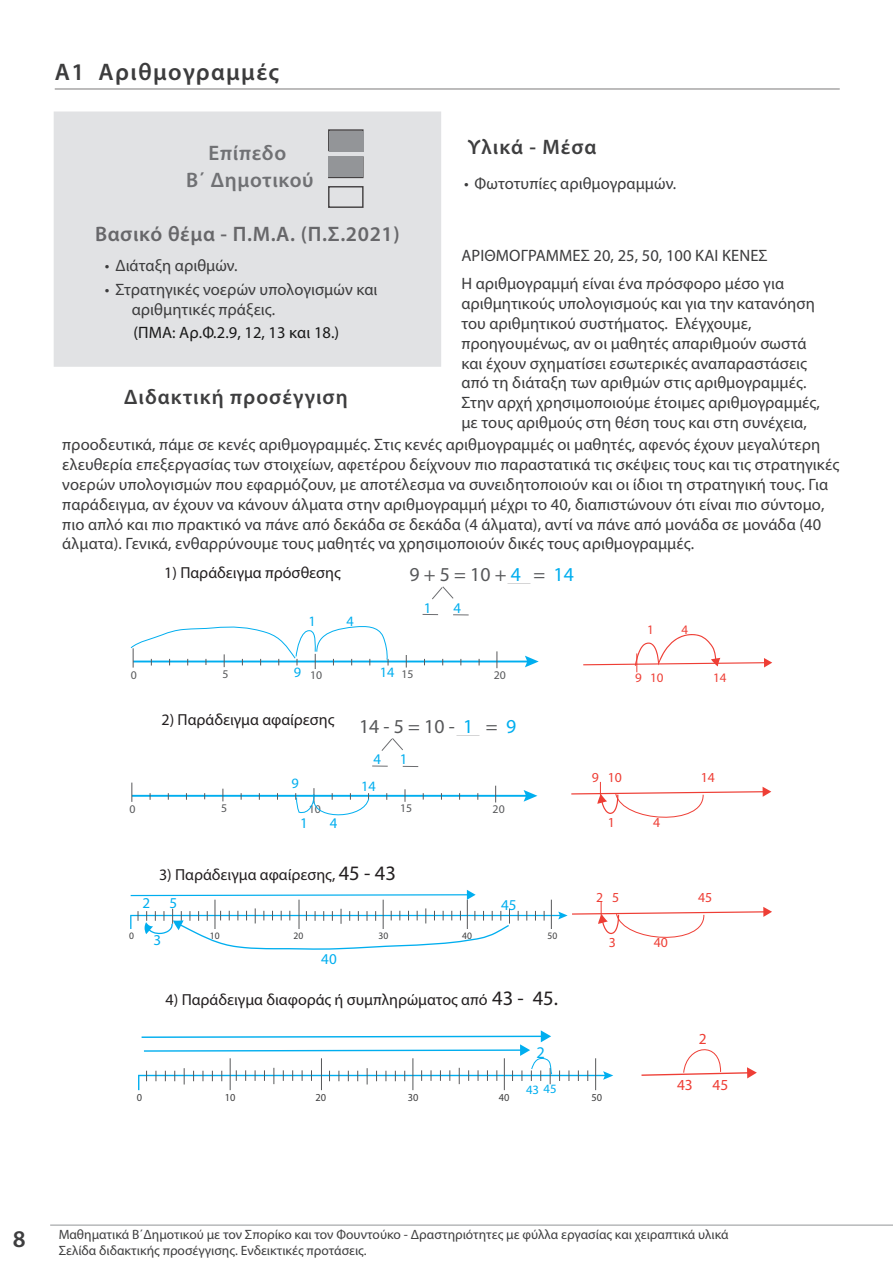
<style>
.page{position:relative;width:893px;height:1263px;background:#fff}
.page>*{position:absolute;margin:0;border:0;box-sizing:border-box;transform-origin:0 0}
.title_1{font:600 24px "Myriad Pro";letter-spacing:.06em;color:#3c3c3d}
.t1{font:600 24px "Myriad Pro";color:#3e3e3f}
.t2{font:600 21px "Myriad Pro";letter-spacing:.05em;color:#3e3e3f}
.t3{font:600 21px "Myriad Pro";letter-spacing:.03em;color:#67676a}
.t4{font:600 21px/27px "Myriad Pro";letter-spacing:.03em;color:#707174;text-align:center}
.t5{font:19.8px "Myriad Pro";color:#57585a}
.teachers_text{font:16.5px/19.8px "Myriad Pro";letter-spacing:.005em;color:#3c3c3d}
.normal_11{font:16.5px "Myriad Pro";letter-spacing:.005em;color:#191919}
.t6{font:16.35px "Myriad Pro";color:#00aeef}
.t7{font:16.05px "Myriad Pro";color:#231f20}
.t8{font:15.45px "Myriad Pro";color:#ee3e35}
.t9{font:15px "Myriad Pro";color:#00aeef}
.t10{font:14.85px "Myriad Pro";color:#00aeef}
.t11{font:14.4px "Myriad Pro";color:#00aeef}
.t12{font:13.8px "Myriad Pro";color:#ee3e35}
.t13{font:13.5px/16.2px "Myriad Pro";color:#3e3e3f}
.t14{font:13.05px "Myriad Pro";color:#ee3e35}
.t15{font:12.75px "Myriad Pro";color:#00aeef}
.t16{font:11.85px "Myriad Pro";color:#57585a}
.t17{font:10.65px "Myriad Pro";color:#3e3e3f}
.t18{font:9.9px "Myriad Pro";color:#3e3e3f}
.s1{color:#00aeef}
.s2{font-size:20.55px}
</style>
<div class="page">
<div style="left:54px;top:112px;width:386px;height:254px;background:#e1e2e4"></div>
<div style="left:54px;top:112px;width:387px;height:255px;border:2px solid #e1e2e4"></div>
<hr style="left:50px;top:1225px;width:843px;height:1px;background:#939598">
<hr style="left:55px;top:89px;width:785px;height:1px;background:#231f20">
<div style="left:328px;top:129px;width:36px;height:22px;border:1px solid #231f20"></div>
<div style="left:328px;top:156px;width:36px;height:22px;border:1px solid #231f20"></div>
<div style="left:328px;top:186px;width:36px;height:22px;border:1px solid #231f20"></div>
<div style="left:328px;top:156px;width:34px;height:20px;background:#939598"></div>
<div style="left:330px;top:131px;width:34px;height:20px;background:#939598"></div>
<svg style="left:432px;top:586px;width:22px;height:14px"></svg>
<svg style="left:423px;top:614px;width:15px;height:1px"></svg>
<svg style="left:453px;top:614px;width:16px;height:1px"></svg>
<svg style="left:381px;top:738px;width:22px;height:13px"></svg>
<svg style="left:372px;top:766px;width:16px;height:1px"></svg>
<svg style="left:403px;top:766px;width:15px;height:1px"></svg>
<svg style="left:130px;top:626px;width:409px;height:43px"></svg>
<svg style="left:583px;top:634px;width:189px;height:38px"></svg>
<svg style="left:130px;top:890px;width:642px;height:60px"></svg>
<svg style="left:571px;top:782px;width:200px;height:36px"></svg>
<svg style="left:641px;top:1049px;width:116px;height:29px"></svg>
<svg style="left:138px;top:1030px;width:475px;height:60px"></svg>
<svg style="left:132px;top:782px;width:405px;height:34px"></svg>
<p class="title_1" style="left:55px;top:57px;width:226px">Α1 Αριθμογραμμές</p>
<p class="t4" style="left:186px;top:139px;width:129px">Επίπεδο<br>Β΄ Δημοτικού</p>
<p class="t3" style="left:95px;top:221px;width:306px">Βασικό θέμα - Π.Μ.Α. (Π.Σ.2021)</p>
<p class="t2" style="left:468px;top:133px;width:130px">Υλικά - Μέσα</p>
<p class="teachers_text" style="left:464px;top:173px;width:214px">• Φωτοτυπίες αριθμογραμμών.</p>
<p class="teachers_text" style="left:461px;top:245px;width:308px">ΑΡΙΘΜΟΓΡΑΜΜΕΣ 20, 25, 50, 100 ΚΑΙ ΚΕΝΕΣ</p>
<p class="teachers_text" style="left:461px;top:274px;width:360px">Η αριθμογραμμή είναι ένα πρόσφορο μέσο για αριθμητικούς υπολογισμούς και για την κατανόηση του αριθμητικού συστήματος. Ελέγχουμε, προηγουμένως, αν οι μαθητές απαριθμούν σωστά και έχουν σχηματίσει εσωτερικές αναπαραστάσεις από τη διάταξη των αριθμών στις αριθμογραμμές.<br>Στην αρχή χρησιμοποιούμε έτοιμες αριθμογραμμές, με τους αριθμούς στη θέση τους και στη συνέχεια,</p>
<p class="teachers_text" style="left:62px;top:435px;width:779px">προοδευτικά, πάμε σε κενές αριθμογραμμές. Στις κενές αριθμογραμμές οι μαθητές, αφενός έχουν μεγαλύτερη ελευθερία επεξεργασίας των στοιχείων, αφετέρου δείχνουν πιο παραστατικά τις σκέψεις τους και τις στρατηγικές νοερών υπολογισμών που εφαρμόζουν, με αποτέλεσμα να συνειδητοποιούν και οι ίδιοι τη στρατηγική τους. Για παράδειγμα, αν έχουν να κάνουν άλματα στην αριθμογραμμή μέχρι το 40, διαπιστώνουν ότι είναι πιο σύντομο, πιο απλό και πιο πρακτικό να πάνε από δεκάδα σε δεκάδα (4 άλματα), αντί να πάνε από μονάδα σε μονάδα (40 άλματα). Γενικά, ενθαρρύνουμε τους μαθητές να χρησιμοποιούν δικές τους αριθμογραμμές.</p>
<p class="teachers_text" style="left:105px;top:256px;width:134px">• Διάταξη αριθμών.</p>
<p class="teachers_text" style="left:132px;top:280px;width:247px;text-indent:-27px">• Στρατηγικές νοερών υπολογισμών και αριθμητικές πράξεις.</p>
<p class="normal_11" style="left:134px;top:323px;width:207px">(ΠΜΑ: Αρ.Φ.2.9, 12, 13 και 18.)</p>
<p class="t2" style="left:124px;top:384px;width:225px">Διδακτική προσέγγιση</p>
<p class="t7" style="left:164px;top:563px;width:178px">1) Παράδειγμα πρόσθεσης</p>
<p class="t11" style="left:309px;top:612px;width:9px">1</p>
<p class="t11" style="left:346px;top:612px;width:9px">4</p>
<p class="t5" style="left:410px;top:562px;width:166px">9 + 5 = 10 + <span class="s1">4</span> = <span class="s1">14</span></p>
<p class="t10" style="left:424px;top:598px;width:9px">1</p>
<p class="t10" style="left:453px;top:598px;width:9px">4</p>
<p class="t11" style="left:294px;top:663px;width:9px">9</p>
<p class="t11" style="left:380px;top:663px;width:16px">14</p>
<p class="t16" style="left:131px;top:668px;width:8px">0</p>
<p class="t16" style="left:223px;top:666px;width:8px">5</p>
<p class="t16" style="left:310px;top:668px;width:14px">10</p>
<p class="t16" style="left:401px;top:666px;width:14px">15</p>
<p class="t16" style="left:494px;top:668px;width:14px">20</p>
<p class="t7" style="left:161px;top:710px;width:174px">2) Παράδειγμα αφαίρεσης</p>
<p class="t11" style="left:292px;top:774px;width:9px">9</p>
<p class="t5" style="left:359px;top:714px;width:159px">14 - 5 = 10 - <span class="s1">1</span> = <span class="s1">9</span></p>
<p class="t10" style="left:373px;top:750px;width:9px">4</p>
<p class="t10" style="left:400px;top:750px;width:9px">1</p>
<p class="t11" style="left:361px;top:777px;width:16px">14</p>
<p class="t16" style="left:129px;top:802px;width:8px">0</p>
<p class="t16" style="left:221px;top:801px;width:8px">5</p>
<p class="t16" style="left:309px;top:802px;width:14px">10</p>
<p class="t16" style="left:400px;top:801px;width:14px">15</p>
<p class="t16" style="left:493px;top:802px;width:14px">20</p>
<p class="t10" style="left:300px;top:814px;width:9px">1</p>
<p class="t10" style="left:330px;top:814px;width:9px">4</p>
<p class="t7" style="left:159px;top:864px;width:238px">3) Παράδειγμα αφαίρεσης, <span class="s2">45 - 43</span></p>
<p class="t9" style="left:143px;top:894px;width:9px">2</p>
<p class="t9" style="left:169px;top:894px;width:9px">5</p>
<p class="t9" style="left:501px;top:895px;width:17px">45</p>
<p class="t18" style="left:129px;top:930px;width:6px">0</p>
<p class="t18" style="left:210px;top:930px;width:11px">10</p>
<p class="t18" style="left:294px;top:930px;width:11px">20</p>
<p class="t18" style="left:378px;top:930px;width:11px">30</p>
<p class="t18" style="left:462px;top:930px;width:11px">40</p>
<p class="t18" style="left:548px;top:930px;width:11px">50</p>
<p class="t9" style="left:153px;top:931px;width:9px">3</p>
<p class="t9" style="left:321px;top:950px;width:17px">40</p>
<p class="t7" style="left:166px;top:990px;width:394px">4) Παράδειγμα διαφοράς ή συμπληρώματος από <span class="s2">43 - 45.</span></p>
<p class="t6" style="left:537px;top:1042px;width:10px">2</p>
<p class="t14" style="left:647px;top:622px;width:8px">1</p>
<p class="t14" style="left:682px;top:622px;width:8px">4</p>
<p class="t14" style="left:635px;top:670px;width:30px">9 10</p>
<p class="t14" style="left:713px;top:670px;width:15px">14</p>
<p class="t12" style="left:592px;top:769px;width:31px">9 10</p>
<p class="t12" style="left:701px;top:769px;width:16px">14</p>
<p class="t12" style="left:608px;top:814px;width:9px">1</p>
<p class="t12" style="left:653px;top:814px;width:9px">4</p>
<p class="t12" style="left:596px;top:889px;width:24px">2 5</p>
<p class="t12" style="left:698px;top:889px;width:16px">45</p>
<p class="t12" style="left:609px;top:934px;width:9px">3</p>
<p class="t12" style="left:654px;top:934px;width:16px">40</p>
<p class="t8" style="left:699px;top:1029px;width:9px">2</p>
<p class="t15" style="left:526px;top:1081px;width:32px">43 45</p>
<p class="t17" style="left:137px;top:1091px;width:7px">0</p>
<p class="t17" style="left:225px;top:1091px;width:12px">10</p>
<p class="t17" style="left:316px;top:1091px;width:12px">20</p>
<p class="t17" style="left:408px;top:1091px;width:12px">30</p>
<p class="t17" style="left:499px;top:1091px;width:12px">40</p>
<p class="t17" style="left:591px;top:1091px;width:12px">50</p>
<p class="t8" style="left:677px;top:1075px;width:17px">43</p>
<p class="t8" style="left:712px;top:1075px;width:17px">45</p>
<p class="t1" style="left:13px;top:1223px;width:14px">8</p>
<p class="t13" style="left:59px;top:1226px;width:671px">Μαθηματικά Β΄Δημοτικού με τον Σπορίκο και τον Φουντούκο - Δραστηριότητες με φύλλα εργασίας και χειραπτικά υλικά<br>Σελίδα διδακτικής προσέγγισης. Ενδεικτικές προτάσεις.</p>
</div>
